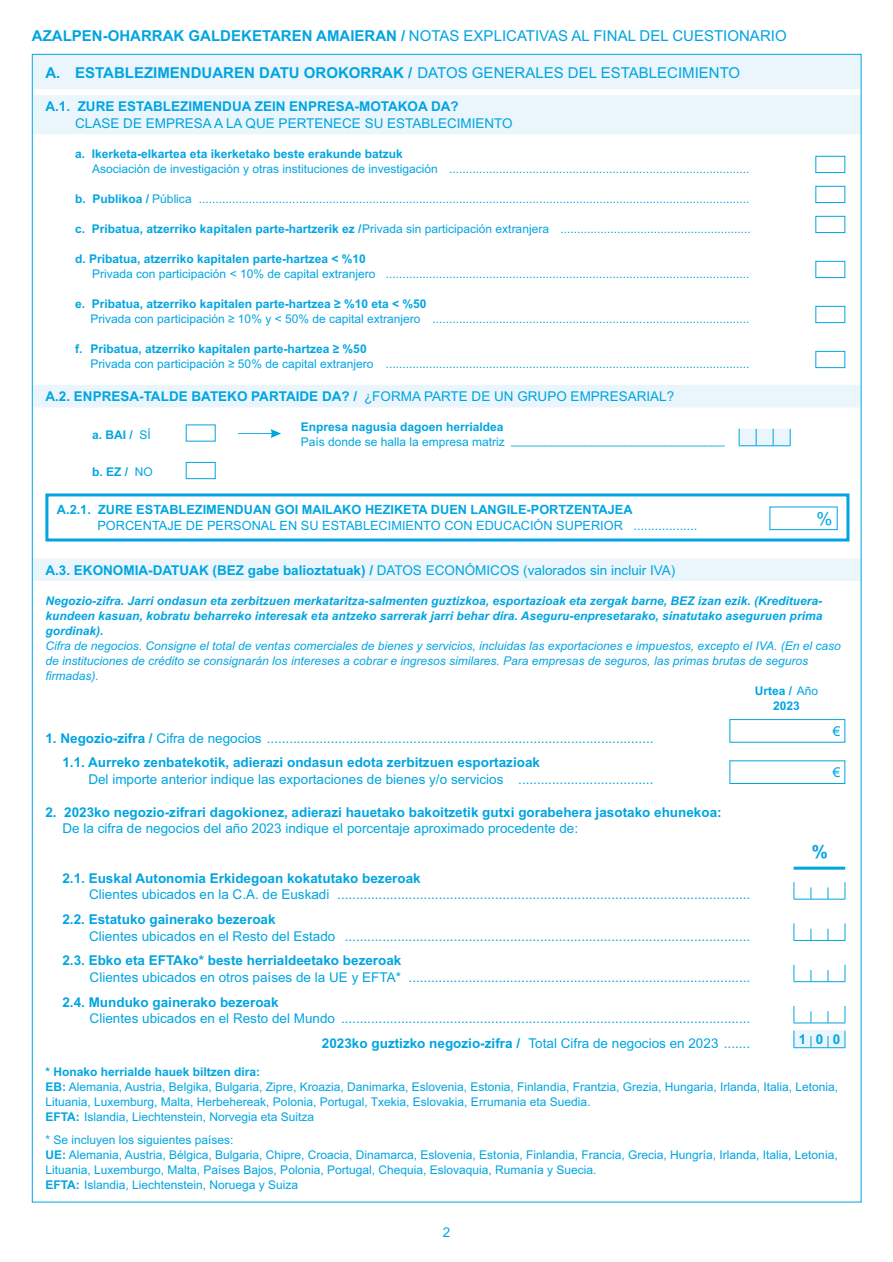
<style>
.page{position:relative;width:893px;height:1262px;background:#fff}
.page>*{position:absolute;margin:0;border:0;box-sizing:border-box;transform-origin:0 0}
.t1{font:18px "Arial";color:#00a5e1}
.t2{font:700 18px "Arial";color:#00a5e1}
.t3{font:15px "Arial";color:#00a5e1}
.t4{font:700 15px "Arial";color:#00a5e1}
.t5{font:13.5px/24.8px "Arial";color:#00a5e1;text-align:right}
.t6{font:700 13.5px "Arial";color:#00a5e1}
.t7{font:12.75px "Arial";color:#00a5e1}
.t8{font:700 12.75px "Arial";color:#00a5e1}
.t9{font:12px/15px "Arial";color:#00a5e1}
.t10{font:italic 12px "Arial";color:#00a5e1}
.t11{font:700 12px "Arial";color:#00a5e1}
.t12{font:italic 700 12px/15px "Arial";color:#00a5e1;text-align:justify}
.s1{font-weight:700}
.s2{font-weight:400}
</style>
<div class="page">
<div style="left:33px;top:54px;width:827px;height:35px;background:#ebf5fc"></div>
<div style="left:33px;top:95px;width:827px;height:23px;background:#ebf5fc"></div>
<div style="left:33px;top:112px;width:827px;height:22px;background:#ebf5fc"></div>
<div style="left:33px;top:385px;width:827px;height:22px;background:#ebf5fc"></div>
<div style="left:33px;top:558px;width:827px;height:23px;background:#ebf5fc"></div>
<hr style="left:793px;top:866px;width:52px;height:3px;background:#00a5e1">
<div style="left:815px;top:156px;width:30px;height:17px;border:1px solid #00a5e1"></div>
<div style="left:815px;top:186px;width:30px;height:17px;border:1px solid #00a5e1"></div>
<div style="left:815px;top:216px;width:30px;height:17px;border:1px solid #00a5e1"></div>
<div style="left:815px;top:261px;width:30px;height:17px;border:1px solid #00a5e1"></div>
<div style="left:815px;top:306px;width:30px;height:17px;border:1px solid #00a5e1"></div>
<div style="left:815px;top:351px;width:30px;height:17px;border:1px solid #00a5e1"></div>
<svg style="left:738px;top:429px;width:52px;height:17px"></svg>
<div style="left:186px;top:462px;width:29px;height:17px;border:1px solid #00a5e1"></div>
<div style="left:769px;top:506px;width:68px;height:24px;border:1px solid #00a5e1"></div>
<div style="left:45px;top:493px;width:804px;height:48px;border:3px solid #00a5e1"></div>
<div style="left:729px;top:719px;width:116px;height:23px;border:1px solid #00a5e1"></div>
<div style="left:729px;top:760px;width:116px;height:24px;border:1px solid #00a5e1"></div>
<svg style="left:793px;top:882px;width:52px;height:18px"></svg>
<svg style="left:793px;top:923px;width:52px;height:18px"></svg>
<svg style="left:793px;top:964px;width:52px;height:18px"></svg>
<svg style="left:793px;top:1006px;width:52px;height:17px"></svg>
<svg style="left:793px;top:1030px;width:52px;height:18px"></svg>
<svg style="left:238px;top:429px;width:43px;height:9px"></svg>
<p class="t3" style="left:32px;top:31px;width:756px"><span class="s1">AZALPEN-OHARRAK GALDEKETAREN AMAIERAN /</span> NOTAS EXPLICATIVAS AL FINAL DEL CUESTIONARIO</p>
<p class="t4" style="left:45px;top:67px;width:696px">A. ESTABLEZIMENDUAREN DATU OROKORRAK / <span class="s2">DATOS GENERALES DEL ESTABLECIMIENTO</span></p>
<p class="t6" style="left:45px;top:102px;width:415px">A.1. ZURE ESTABLEZIMENDUA ZEIN ENPRESA-MOTAKOA DA?</p>
<p class="t5" style="left:75px;top:112px;width:439px">CLASE DE EMPRESA A LA QUE PERTENECE SU ESTABLECIMIENTO</p>
<p class="t11" style="left:75px;top:149px;width:329px">a. Ikerketa-elkartea eta ikerketako beste erakunde batzuk</p>
<p class="t9" style="left:92px;top:162px;width:658px">Asociación de investigación y otras instituciones de investigación ..........................................................................................</p>
<p class="t9" style="left:75px;top:192px;width:676px"><span class="s1">b. Publikoa /</span> Pública .....................................................................................................................................................................</p>
<p class="t9" style="left:75px;top:222px;width:677px"><span class="s1">c. Pribatua, atzerriko kapitalen parte-hartzerik ez /</span> Privada sin participación extranjera .........................................................</p>
<p class="t11" style="left:75px;top:254px;width:292px">d. Pribatua, atzerriko kapitalen parte-hartzea &lt; %10</p>
<p class="t9" style="left:92px;top:267px;width:658px">Privada con participación &lt; 10% de capital extranjero .............................................................................................................</p>
<p class="t11" style="left:75px;top:299px;width:353px">e. Pribatua, atzerriko kapitalen parte-hartzea ≥ %10 eta &lt; %50</p>
<p class="t9" style="left:91px;top:312px;width:660px">Privada con participación ≥ 10% y &lt; 50% de capital extranjero ...............................................................................................</p>
<p class="t11" style="left:75px;top:344px;width:293px">f. Pribatua, atzerriko kapitalen parte-hartzea ≥ %50</p>
<p class="t9" style="left:91px;top:357px;width:660px">Privada con participación ≥ 50% de capital extranjero .............................................................................................................</p>
<p class="t6" style="left:45px;top:391px;width:630px">A.2. ENPRESA-TALDE BATEKO PARTAIDE DA? / <span class="s2">¿FORMA PARTE DE UN GRUPO EMPRESARIAL?</span></p>
<p class="t11" style="left:92px;top:430px;width:60px">a. BAI / <span class="s2">SÍ</span></p>
<p class="t11" style="left:301px;top:422px;width:204px">Enpresa nagusia dagoen herrialdea</p>
<p class="t9" style="left:301px;top:433px;width:425px">País donde se halla la empresa matriz ________________________________</p>
<p class="t11" style="left:92px;top:467px;width:62px">b. EZ / <span class="s2">NO</span></p>
<p class="t8" style="left:57px;top:505px;width:577px">A.2.1. ZURE ESTABLEZIMENDUAN GOI MAILAKO HEZIKETA DUEN LANGILE-PORTZENTAJEA</p>
<p class="t7" style="left:97px;top:521px;width:601px">PORCENTAJE DE PERSONAL EN SU ESTABLECIMIENTO CON EDUCACIÓN SUPERIOR ..................</p>
<h1 class="t1" style="left:816px;top:512px;width:18px">%</h1>
<p class="t6" style="left:45px;top:564px;width:631px">A.3. EKONOMIA-DATUAK (BEZ gabe balioztatuak) / <span class="s2">DATOS ECONÓMICOS (valorados sin incluir IVA)</span></p>
<p class="t12" style="left:45px;top:594px;width:778px">Negozio-zifra. Jarri ondasun eta zerbitzuen merkataritza-salmenten guztizkoa, esportazioak eta zergak barne, BEZ izan ezik. (Kredituera&shy;kundeen kasuan, kobratu beharreko interesak eta antzeko sarrerak jarri behar dira. Aseguru-enpresetarako, sinatutako aseguruen prima gordinak).</p>
<p class="t10" style="left:45px;top:641px;width:797px">Cifra de negocios. Consigne el total de ventas comerciales de bienes y servicios, incluidas las exportaciones e impuestos, excepto el IVA. (En el caso</p>
<p class="t10" style="left:45px;top:656px;width:764px">de instituciones de crédito se consignarán los intereses a cobrar e ingresos similares. Para empresas de seguros, las primas brutas de seguros</p>
<p class="t10" style="left:45px;top:671px;width:55px">firmadas).</p>
<p class="t11" style="left:755px;top:686px;width:65px">Urtea / <span class="s2">Año</span></p>
<p class="t11" style="left:773px;top:701px;width:28px">2023</p>
<p class="t5" style="left:45px;top:726px;width:609px"><span class="s1">1. Negozio-zifra /</span> Cifra de negocios .......................................................................................................</p>
<p class="t5" style="left:832px;top:720px;width:9px">€</p>
<p class="t6" style="left:62px;top:757px;width:479px">1.1. Aurreko zenbatekotik, adierazi ondasun edota zerbitzuen esportazioak</p>
<p class="t5" style="left:88px;top:768px;width:566px">Del importe anterior indique las exportaciones de bienes y/o servicios ....................................</p>
<p class="t6" style="left:45px;top:807px;width:677px">2. 2023ko negozio-zifrari dagokionez, adierazi hauetako bakoitzetik gutxi gorabehera jasotako ehunekoa:</p>
<p class="t5" style="left:62px;top:817px;width:517px">De la cifra de negocios del año 2023 indique el porcentaje aproximado procedente de:</p>
<p class="t5" style="left:832px;top:761px;width:9px">€</p>
<h1 class="t2" style="left:811px;top:845px;width:18px">%</h1>
<p class="t6" style="left:62px;top:873px;width:360px">2.1. Euskal Autonomia Erkidegoan kokatutako bezeroak</p>
<p class="t5" style="left:89px;top:883px;width:662px">Clientes ubicados en la C.A. de Euskadi ..............................................................................................................</p>
<p class="t6" style="left:62px;top:914px;width:215px">2.2. Estatuko gainerako bezeroak</p>
<p class="t5" style="left:89px;top:924px;width:662px">Clientes ubicados en el Resto del Estado ............................................................................................................</p>
<p class="t6" style="left:62px;top:955px;width:340px">2.3. Ebko eta EFTAko* beste herrialdeetako bezeroak</p>
<p class="t5" style="left:90px;top:966px;width:662px">Clientes ubicados en otros países de la UE y EFTA* ...........................................................................................</p>
<p class="t6" style="left:62px;top:996px;width:218px">2.4. Munduko gainerako bezeroak</p>
<p class="t5" style="left:90px;top:1007px;width:662px">Clientes ubicados en el Resto del Mundo .............................................................................................................<br><span class="s1">2023ko guztizko negozio-zifra /</span> Total Cifra de negocios en 2023 .......</p>
<p class="t6" style="left:798px;top:1033px;width:43px">100</p>
<p class="t9" style="left:45px;top:1065px;width:794px"><span class="s1">* Honako herrialde hauek biltzen dira:<br>EB:</span> Alemania, Austria, Belgika, Bulgaria, Zipre, Kroazia, Danimarka, Eslovenia, Estonia, Finlandia, Frantzia, Grezia, Hungaria, Irlanda, Italia, Letonia, Lituania, Luxemburg, Malta, Herbehereak, Polonia, Portugal, Txekia, Eslovakia, Errumania eta Suedia.<br><span class="s1">EFTA:</span> Islandia, Liechtenstein, Norvegia eta Suitza</p>
<p class="t9" style="left:45px;top:1133px;width:793px">* Se incluyen los siguientes países:<br><span class="s1">UE:</span> Alemania, Austria, Bélgica, Bulgaria, Chipre, Croacia, Dinamarca, Eslovenia, Estonia, Finlandia, Francia, Grecia, Hungría, Irlanda, Italia, Letonia, Lituania, Luxemburgo, Malta, Países Bajos, Polonia, Portugal, Chequia, Eslovaquia, Rumanía y Suecia.<br><span class="s1">EFTA:</span> Islandia, Liechtenstein, Noruega y Suiza</p>
<p class="t5" style="left:443px;top:1221px;width:9px">2</p>
</div>
